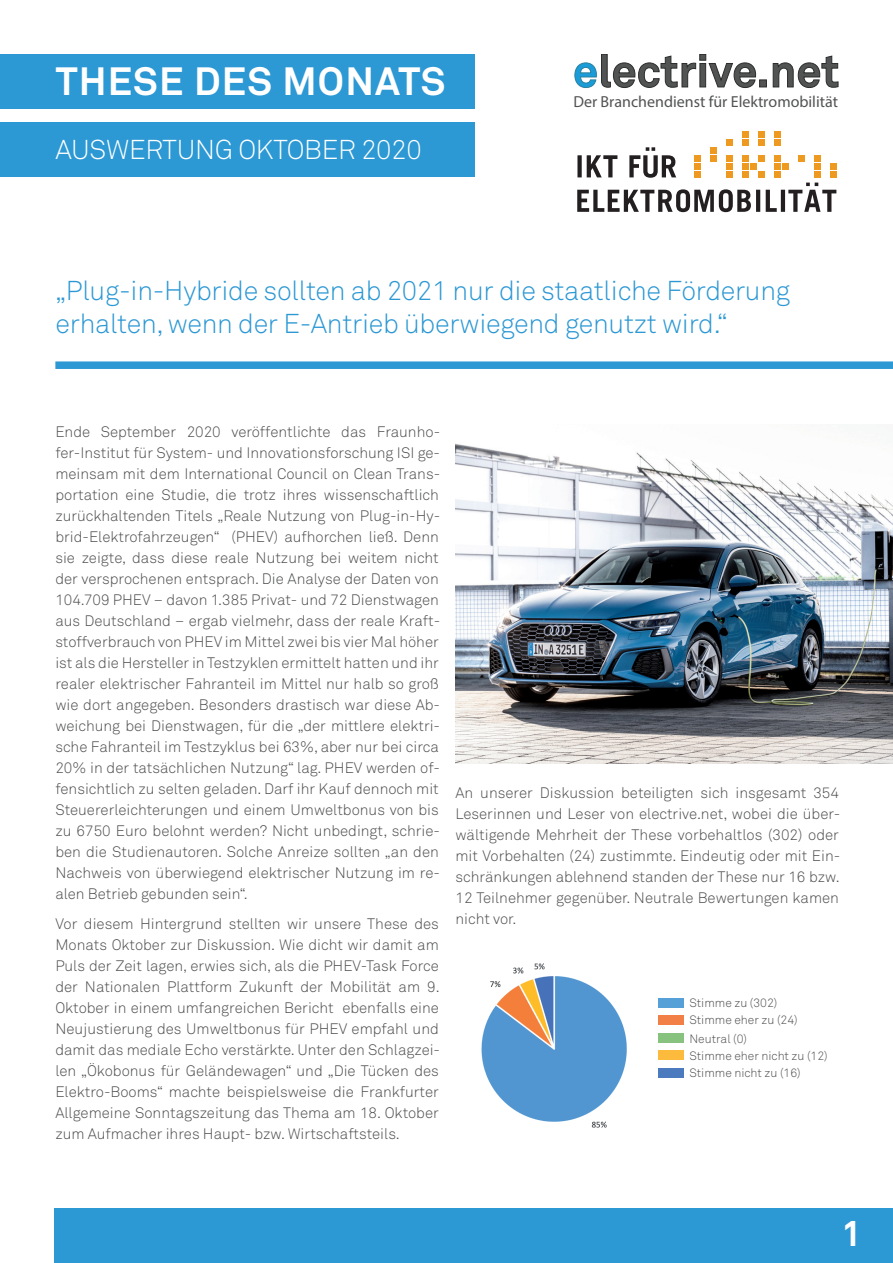
<style>
.page{position:relative;width:893px;height:1263px;background:#fff}
.page>*{position:absolute;margin:0;border:0;box-sizing:border-box;transform-origin:0 0}
.t1{font:700 39px "Akkurat";letter-spacing:.03em;color:#fff}
.t2{font:700 36px "Akkurat";color:#fff}
.t3{font:300 27px/32.4px "Akkurat";letter-spacing:-.01em;color:#2c98d4}
.t4{font:300 27px "Akkurat";letter-spacing:-.01em;color:#fff}
.t5{font:16.05px "Myriad Pro";color:#525353}
.t6{font:300 15px/21px "Akkurat";color:#4b4c4d;text-align:justify}
.t7{font:300 12px/17.5px "Akkurat";color:#4b4c4d}
</style>
<div class="page">
<div style="left:54px;top:1209px;width:839px;height:54px;background:#2c98d4"></div>
<div style="left:55px;top:361px;width:838px;height:8px;background:#2c98d4"></div>
<div style="left:0;top:54px;width:475px;height:54px;background:#2c98d4"></div>
<div style="left:0;top:123px;width:475px;height:54px;background:#2c98d4"></div>
<svg style="left:574px;top:54px;width:264px;height:34px"></svg>
<div style="left:742px;top:139px;width:7px;height:7px;background:#ee9a20"></div>
<div style="left:758px;top:139px;width:7px;height:7px;background:#ee9a20"></div>
<div style="left:758px;top:131px;width:7px;height:7px;background:#ee9a20"></div>
<div style="left:774px;top:139px;width:7px;height:7px;background:#ee9a20"></div>
<div style="left:774px;top:131px;width:7px;height:7px;background:#ee9a20"></div>
<div style="left:742px;top:131px;width:7px;height:7px;background:#ee9a20"></div>
<div style="left:726px;top:139px;width:7px;height:7px;background:#ee9a20"></div>
<div style="left:831px;top:171px;width:6px;height:7px;background:#ee9a20"></div>
<div style="left:831px;top:163px;width:6px;height:7px;background:#ee9a20"></div>
<svg style="left:577px;top:147px;width:259px;height:65px"></svg>
<div style="left:658px;top:998px;width:25px;height:9px;background:#55a0d7"></div>
<div style="left:658px;top:1015px;width:25px;height:10px;background:#f17f46"></div>
<div style="left:658px;top:1034px;width:25px;height:9px;background:#87c37f"></div>
<div style="left:658px;top:1051px;width:25px;height:9px;background:#fdbb3d"></div>
<div style="left:658px;top:1068px;width:25px;height:9px;background:#4c7abe"></div>
<img style="left:481px;top:963px;width:146px;height:165px">
<img style="left:455px;top:443px;width:438px;height:320px">
<h1 class="t1" style="left:56px;top:57px;width:391px">THESE DES MONATS</h1>
<h3 class="t4" style="left:55px;top:133px;width:368px">AUSWERTUNG OKTOBER 2020</h3>
<p class="t5" style="left:573px;top:92px;width:266px">Der Branchendienst für Elektromobilität</p>
<h3 class="t3" style="left:55px;top:274px;width:736px">„Plug-in-Hybride sollten ab 2021 nur die staatliche Förderung erhalten, wenn der E-Antrieb überwiegend genutzt wird.“</h3>
<p class="t6" style="left:55px;top:421px;width:386px">Ende September 2020 veröffentlichte das Fraunho&shy;fer-Institut für System- und Innovationsforschung ISI ge&shy;meinsam mit dem International Council on Clean Trans&shy;portation eine Studie, die trotz ihres wissenschaftlich zurückhaltenden Titels „Reale Nutzung von Plug-in-Hy&shy;brid-Elektrofahrzeugen“ (PHEV) aufhorchen ließ. Denn sie zeigte, dass diese reale Nutzung bei weitem nicht der versprochenen entsprach. Die Analyse der Daten von 104.709 PHEV – davon 1.385 Privat- und 72 Dienstwagen aus Deutschland – ergab vielmehr, dass der reale Kraft&shy;stoffverbrauch von PHEV im Mittel zwei bis vier Mal höher ist als die Hersteller in Testzyklen ermittelt hatten und ihr realer elektrischer Fahranteil im Mittel nur halb so groß wie dort angegeben. Besonders drastisch war diese Ab&shy;weichung bei Dienstwagen, für die „der mittlere elektri&shy;sche Fahranteil im Testzyklus bei 63%, aber nur bei circa 20% in der tatsächlichen Nutzung“ lag. PHEV werden of&shy;fensichtlich zu selten geladen. Darf ihr Kauf dennoch mit Steuererleichterungen und einem Umweltbonus von bis zu 6750 Euro belohnt werden? Nicht unbedingt, schrie&shy;ben die Studienautoren. Solche Anreize sollten „an den Nachweis von überwiegend elektrischer Nutzung im re&shy;alen Betrieb gebunden sein“.</p>
<p class="t6" style="left:55px;top:913px;width:386px">Vor diesem Hintergrund stellten wir unsere These des Monats Oktober zur Diskussion. Wie dicht wir damit am Puls der Zeit lagen, erwies sich, als die PHEV-Task Force der Nationalen Plattform Zukunft der Mobilität am 9.<br>Oktober in einem umfangreichen Bericht ebenfalls eine Neujustierung des Umweltbonus für PHEV empfahl und damit das mediale Echo verstärkte. Unter den Schlagzei&shy;len „Ökobonus für Geländewagen“ und „Die Tücken des Elektro-Booms“ machte beispielsweise die Frankfurter Allgemeine Sonntagszeitung das Thema am 18. Oktober zum Aufmacher ihres Haupt- bzw. Wirtschaftsteils.</p>
<p class="t6" style="left:455px;top:782px;width:386px">An unserer Diskussion beteiligten sich insgesamt 354<br>Leserinnen und Leser von electrive.net, wobei die über&shy;wältigende Mehrheit der These vorbehaltlos (302) oder mit Vorbehalten (24) zustimmte. Eindeutig oder mit Ein&shy;schränkungen ablehnend standen der These nur 16 bzw.<br>12 Teilnehmer gegenüber. Neutrale Bewertungen kamen nicht vor.</p>
<p class="t7" style="left:689px;top:994px;width:140px">Stimme zu (302)<br>Stimme eher zu (24)<br>Neutral (0)<br>Stimme eher nicht zu (12)<br>Stimme nicht zu (16)</p>
<h2 class="t2" style="left:841px;top:1211px;width:22px">1</h2>
</div>
